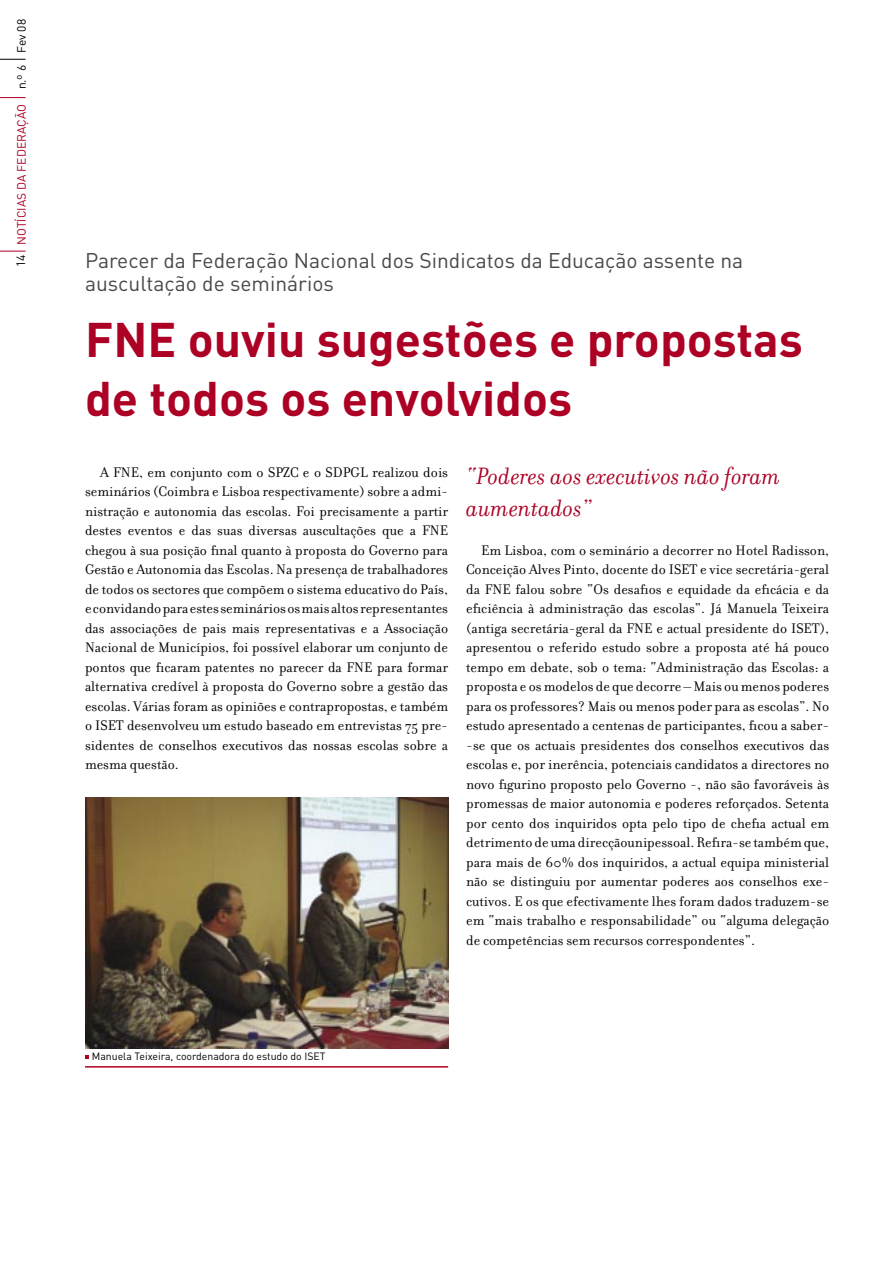
<style>
.page{position:relative;width:893px;height:1263px;background:#fff}
.page>*{position:absolute;margin:0;border:0;box-sizing:border-box;transform-origin:0 0}
.t1{font:700 48px/58.5px "DIN";color:#ac0024}
.t2{font:italic 25.5px/31.5px "Filosofia";color:#ac0024}
.t3{font:21px/23.2px "DIN";color:#484848}
.t4{font:15px/19.5px "Filosofia";color:#000;text-align:justify}
.t5{font:12px "DIN";color:#ac0024}
.t6{font:12px "DIN";color:#000}
.t7{font:10.5px "DIN";color:#000}
.s1{color:#000}
</style>
<div class="page">
<svg style="left:0;top:251px;width:26px;height:1px"></svg>
<svg style="left:0;top:97px;width:26px;height:1px"></svg>
<svg style="left:0;top:59px;width:26px;height:1px"></svg>
<img style="left:85px;top:797px;width:363px;height:251px">
<svg style="left:85px;top:1055px;width:4px;height:4px"></svg>
<hr style="left:85px;top:1066px;width:363px;height:1px;background:#af0025">
<p class="t5" style="left:14px;top:245px;width:227px;rotate:-90deg">NOTÍCIAS DA FEDERAÇÃO <span class="s1">n.º 6 Fev 08</span></p>
<p class="t6" style="left:13px;top:267px;width:14px;rotate:-90deg">14</p>
<h3 class="t3" style="left:85px;top:248px;width:660px">Parecer da Federação Nacional dos Sindicatos da Educação assente na auscultação de seminários</h3>
<h1 class="t1" style="left:85px;top:309px;width:719px">FNE ouviu sugestões e propostas de todos os envolvidos</h1>
<p class="t4" style="left:85px;top:463px;width:365px;text-indent:15px">A FNE, em conjunto com o SPZC e o SDPGL realizou dois seminários (Coimbra e Lisboa respectivamente) sobre a admi&shy;nistração e autonomia das escolas. Foi precisamente a partir destes eventos e das suas diversas auscultações que a FNE chegou à sua posição final quanto à proposta do Governo para Gestão e Autonomia das Escolas. Na presença de trabalhadores de todos os sectores que compõem o sistema educativo do País, e convidando para estes seminários os mais altos representantes das associações de pais mais representativas e a Associação Nacional de Municípios, foi possível elaborar um conjunto de pontos que ficaram patentes no parecer da FNE para formar alternativa credível à proposta do Governo sobre a gestão das escolas. Várias foram as opiniões e contrapropostas, e também o ISET desenvolveu um estudo baseado em entrevistas 75 pre&shy;sidentes de conselhos executivos das nossas escolas sobre a mesma questão.</p>
<h2 class="t2" style="left:466px;top:461px;width:316px">“Poderes aos executivos não foram aumentados”</h2>
<p class="t4" style="left:466px;top:541px;width:365px;text-indent:15px">Em Lisboa, com o seminário a decorrer no Hotel Radisson, Conceição Alves Pinto, docente do ISET e vice secretária-geral da FNE falou sobre “Os desafios e equidade da eficácia e da eficiência à administração das escolas”. Já Manuela Teixeira (antiga secretária-geral da FNE e actual presidente do ISET), apresentou o referido estudo sobre a proposta até há pouco tempo em debate, sob o tema: “Administração das Escolas: a proposta e os modelos de que decorre – Mais ou menos poderes para os professores? Mais ou menos poder para as escolas”. No estudo apresentado a centenas de participantes, ficou a saber--se que os actuais presidentes dos conselhos executivos das escolas e, por inerência, potenciais candidatos a directores no novo figurino proposto pelo Governo -, não são favoráveis às promessas de maior autonomia e poderes reforçados. Setenta por cento dos inquiridos opta pelo tipo de chefia actual em detrimento de uma direcçãounipessoal. Refira-se também que, para mais de 60% dos inquiridos, a actual equipa ministerial não se distinguiu por aumentar poderes aos conselhos exe&shy;cutivos. E os que efectivamente lhes foram dados traduzem-se em “mais trabalho e responsabilidade” ou “alguma delegação de competências sem recursos correspondentes”.</p>
<p class="t7" style="left:92px;top:1050px;width:235px">Manuela Teixeira, coordenadora do estudo do ISET</p>
</div>
